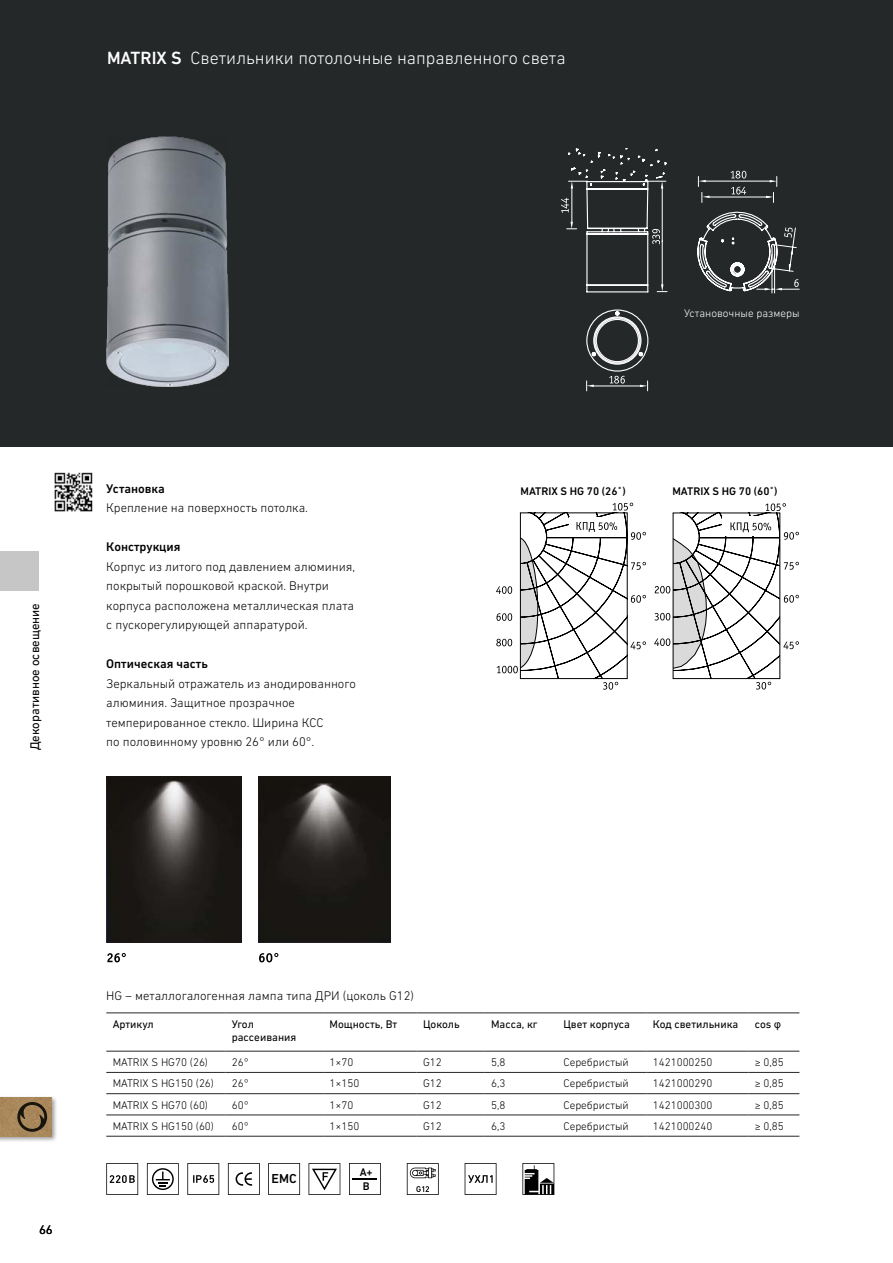
<style>
.page{position:relative;width:893px;height:1263px;background:#fff}
.page>*{position:absolute;margin:0;border:0;box-sizing:border-box;transform-origin:0 0}
.t1{font:300 18px "DIN Next W1 G";color:#fff}
.t2{font:500 13.2px "DIN Next W1 G";color:#000}
.t3{font:300 12.75px/19.5px "DIN Next W1 G";color:#000}
.t4{font:500 12.75px "DIN Next W1 G";color:#000}
.t5{font:12.75px "DIN Next W1 G";color:#000}
.t6{font:300 11.25px "DIN Next W1 G";color:#000}
.t7{font:11.25px/13.5px "DIN Next W1 G";color:#000}
.t8{font:500 11.25px/14.7px "DIN Next W1 G";color:#000}
.t9{font:300 11.25px "DIN Next W1 G";color:#fff}
.s1{font-weight:500}
.s2{font-family:"Arial";font-size:10.5px}
</style>
<div class="page">
<div style="left:0;top:0;width:893px;height:446px;background:#252829"></div>
<div style="left:0;top:551px;width:39px;height:39px;background:#c6c6c6"></div>
<svg style="left:568px;top:148px;width:179px;height:28px"></svg>
<svg style="left:566px;top:176px;width:234px;height:216px"></svg>
<svg style="left:609px;top:376px;width:16px;height:8px"></svg>
<svg style="left:652px;top:229px;width:8px;height:15px"></svg>
<svg style="left:561px;top:198px;width:8px;height:15px"></svg>
<svg style="left:731px;top:171px;width:15px;height:8px"></svg>
<svg style="left:731px;top:187px;width:15px;height:8px"></svg>
<svg style="left:794px;top:279px;width:5px;height:8px"></svg>
<svg style="left:784px;top:227px;width:9px;height:11px"></svg>
<svg style="left:640px;top:385px;width:7px;height:2px"></svg>
<svg style="left:587px;top:385px;width:7px;height:2px"></svg>
<svg style="left:570px;top:222px;width:3px;height:7px"></svg>
<svg style="left:571px;top:181px;width:2px;height:7px"></svg>
<svg style="left:661px;top:284px;width:2px;height:7px"></svg>
<svg style="left:661px;top:181px;width:2px;height:7px"></svg>
<svg style="left:770px;top:180px;width:7px;height:2px"></svg>
<svg style="left:699px;top:180px;width:7px;height:2px"></svg>
<svg style="left:766px;top:196px;width:7px;height:2px"></svg>
<svg style="left:702px;top:196px;width:7px;height:2px"></svg>
<svg style="left:765px;top:288px;width:17px;height:2px"></svg>
<svg style="left:791px;top:247px;width:2px;height:8px"></svg>
<svg style="left:789px;top:264px;width:2px;height:7px"></svg>
<hr style="left:106px;top:1072px;width:119px;height:1px;background:#252829">
<hr style="left:225px;top:1072px;width:98px;height:1px;background:#252829">
<hr style="left:323px;top:1072px;width:94px;height:1px;background:#252829">
<hr style="left:417px;top:1072px;width:68px;height:1px;background:#252829">
<hr style="left:485px;top:1072px;width:72px;height:1px;background:#252829">
<hr style="left:557px;top:1072px;width:89px;height:1px;background:#252829">
<hr style="left:646px;top:1072px;width:102px;height:1px;background:#252829">
<hr style="left:748px;top:1072px;width:51px;height:1px;background:#252829">
<hr style="left:106px;top:1093px;width:119px;height:1px;background:#252829">
<hr style="left:225px;top:1093px;width:98px;height:1px;background:#252829">
<hr style="left:323px;top:1093px;width:94px;height:1px;background:#252829">
<hr style="left:417px;top:1093px;width:68px;height:1px;background:#252829">
<hr style="left:485px;top:1093px;width:72px;height:1px;background:#252829">
<hr style="left:557px;top:1093px;width:89px;height:1px;background:#252829">
<hr style="left:646px;top:1093px;width:102px;height:1px;background:#252829">
<hr style="left:748px;top:1093px;width:51px;height:1px;background:#252829">
<hr style="left:106px;top:1115px;width:119px;height:1px;background:#252829">
<hr style="left:225px;top:1115px;width:98px;height:1px;background:#252829">
<hr style="left:323px;top:1115px;width:94px;height:1px;background:#252829">
<hr style="left:417px;top:1115px;width:68px;height:1px;background:#252829">
<hr style="left:485px;top:1115px;width:72px;height:1px;background:#252829">
<hr style="left:557px;top:1115px;width:89px;height:1px;background:#252829">
<hr style="left:646px;top:1115px;width:102px;height:1px;background:#252829">
<hr style="left:748px;top:1115px;width:51px;height:1px;background:#252829">
<hr style="left:106px;top:1013px;width:119px;height:1px;background:#252829">
<hr style="left:225px;top:1013px;width:98px;height:1px;background:#252829">
<hr style="left:323px;top:1013px;width:94px;height:1px;background:#252829">
<hr style="left:417px;top:1013px;width:68px;height:1px;background:#252829">
<hr style="left:485px;top:1013px;width:72px;height:1px;background:#252829">
<hr style="left:557px;top:1013px;width:89px;height:1px;background:#252829">
<hr style="left:646px;top:1013px;width:102px;height:1px;background:#252829">
<hr style="left:748px;top:1013px;width:51px;height:1px;background:#252829">
<hr style="left:106px;top:1051px;width:119px;height:1px;background:#252829">
<hr style="left:225px;top:1051px;width:98px;height:1px;background:#252829">
<hr style="left:323px;top:1051px;width:94px;height:1px;background:#252829">
<hr style="left:417px;top:1051px;width:68px;height:1px;background:#252829">
<hr style="left:485px;top:1051px;width:72px;height:1px;background:#252829">
<hr style="left:557px;top:1051px;width:89px;height:1px;background:#252829">
<hr style="left:646px;top:1051px;width:102px;height:1px;background:#252829">
<hr style="left:748px;top:1051px;width:51px;height:1px;background:#252829">
<hr style="left:106px;top:1136px;width:119px;height:1px;background:#252829">
<hr style="left:225px;top:1136px;width:98px;height:1px;background:#252829">
<hr style="left:323px;top:1136px;width:94px;height:1px;background:#252829">
<hr style="left:417px;top:1136px;width:68px;height:1px;background:#252829">
<hr style="left:485px;top:1136px;width:72px;height:1px;background:#252829">
<hr style="left:557px;top:1136px;width:89px;height:1px;background:#252829">
<hr style="left:646px;top:1136px;width:102px;height:1px;background:#252829">
<hr style="left:748px;top:1136px;width:51px;height:1px;background:#252829">
<svg style="left:106px;top:1163px;width:32px;height:32px"></svg>
<svg style="left:147px;top:1163px;width:32px;height:32px"></svg>
<svg style="left:187px;top:1163px;width:32px;height:32px"></svg>
<svg style="left:228px;top:1163px;width:32px;height:32px"></svg>
<svg style="left:268px;top:1163px;width:32px;height:32px"></svg>
<svg style="left:309px;top:1163px;width:31px;height:32px"></svg>
<svg style="left:349px;top:1163px;width:32px;height:32px"></svg>
<hr style="left:353px;top:1178px;width:24px;height:2px;background:#000">
<svg style="left:407px;top:1163px;width:32px;height:32px"></svg>
<svg style="left:465px;top:1163px;width:31px;height:32px"></svg>
<svg style="left:522px;top:1163px;width:32px;height:32px"></svg>
<svg style="left:496px;top:503px;width:150px;height:187px"></svg>
<svg style="left:654px;top:503px;width:145px;height:186px"></svg>
<svg style="left:259px;top:953px;width:19px;height:9px"></svg>
<img style="left:258px;top:776px;width:132px;height:167px">
<svg style="left:107px;top:953px;width:19px;height:9px"></svg>
<img style="left:106px;top:776px;width:135px;height:167px">
<img style="left:106px;top:137px;width:123px;height:249px">
<img style="left:54px;top:472px;width:39px;height:40px">
<div style="left:0;top:1096px;width:58px;height:47px;background:#000;opacity:.4"></div>
<img style="left:0;top:1097px;width:52px;height:39px">
<svg style="left:17px;top:1102px;width:30px;height:30px"></svg>
<h1 class="t1" style="left:107px;top:47px;width:460px"><span class="s1">MATRIX S</span> Светильники потолочные направленного света</h1>
<p class="t5" style="left:27px;top:750px;width:148px;rotate:-90deg">Декоративное освещение</p>
<p class="t4" style="left:106px;top:481px;width:60px">Установка</p>
<p class="t3" style="left:106px;top:498px;width:203px">Крепление на поверхность потолка.</p>
<p class="t4" style="left:106px;top:540px;width:76px">Конструкция</p>
<p class="t3" style="left:106px;top:557px;width:250px">Корпус из литого под давлением алюминия, покрытый порошковой краской. Внутри корпуса расположена металлическая плата с пускорегулирующей аппаратурой.</p>
<p class="t4" style="left:106px;top:657px;width:103px">Оптическая часть</p>
<p class="t3" style="left:106px;top:674px;width:251px">Зеркальный отражатель из анодированного алюминия. Защитное прозрачное темперированное стекло. Ширина КСС<br>по половинному уровню 26° или 60°.</p>
<p class="t9" style="left:684px;top:307px;width:117px">Установочные размеры</p>
<p class="t8" style="left:520px;top:484px;width:107px">MATRIX S HG 70 (26˚)</p>
<p class="t8" style="left:672px;top:484px;width:107px">MATRIX S HG 70 (60˚)</p>
<p class="t5" style="left:39px;top:1222px;width:15px">66</p>
<p class="t3" style="left:106px;top:986px;width:309px">НG – металлогалогенная лампа типа ДРИ (цоколь G12)</p>
<p class="t7" style="left:113px;top:1017px;width:43px">Артикул</p>
<p class="t7" style="left:232px;top:1017px;width:66px">Угол рассеивания</p>
<p class="t7" style="left:330px;top:1017px;width:69px">Мощность, Вт</p>
<p class="t7" style="left:423px;top:1017px;width:38px">Цоколь</p>
<p class="t7" style="left:491px;top:1017px;width:48px">Масса, кг</p>
<p class="t7" style="left:563px;top:1017px;width:68px">Цвет корпуса</p>
<p class="t7" style="left:653px;top:1017px;width:87px">Код светильника</p>
<p class="t7" style="left:755px;top:1017px;width:28px">cos <span class="s2">φ</span></p>
<p class="t6" style="left:113px;top:1056px;width:97px">MATRIX S HG70 (26)</p>
<p class="t6" style="left:232px;top:1056px;width:19px">26°</p>
<p class="t6" style="left:330px;top:1056px;width:25px">1×70</p>
<p class="t6" style="left:423px;top:1056px;width:20px">G12</p>
<p class="t6" style="left:491px;top:1056px;width:16px">5,8</p>
<p class="t6" style="left:563px;top:1056px;width:67px">Серебристый</p>
<p class="t6" style="left:653px;top:1056px;width:61px">1421000250</p>
<p class="t6" style="left:755px;top:1056px;width:31px">≥ 0,85</p>
<p class="t6" style="left:113px;top:1077px;width:103px">MATRIX S HG150 (26)</p>
<p class="t6" style="left:232px;top:1077px;width:19px">26°</p>
<p class="t6" style="left:330px;top:1077px;width:31px">1×150</p>
<p class="t6" style="left:423px;top:1077px;width:20px">G12</p>
<p class="t6" style="left:491px;top:1077px;width:16px">6,3</p>
<p class="t6" style="left:563px;top:1077px;width:67px">Серебристый</p>
<p class="t6" style="left:653px;top:1077px;width:61px">1421000290</p>
<p class="t6" style="left:755px;top:1077px;width:31px">≥ 0,85</p>
<p class="t6" style="left:113px;top:1098px;width:97px">MATRIX S HG70 (60)</p>
<p class="t6" style="left:232px;top:1098px;width:19px">60°</p>
<p class="t6" style="left:330px;top:1098px;width:25px">1×70</p>
<p class="t6" style="left:423px;top:1098px;width:20px">G12</p>
<p class="t6" style="left:491px;top:1098px;width:16px">5,8</p>
<p class="t6" style="left:563px;top:1098px;width:67px">Серебристый</p>
<p class="t6" style="left:653px;top:1098px;width:61px">1421000300</p>
<p class="t6" style="left:755px;top:1098px;width:31px">≥ 0,85</p>
<p class="t6" style="left:113px;top:1119px;width:103px">MATRIX S HG150 (60)</p>
<p class="t6" style="left:232px;top:1119px;width:19px">60°</p>
<p class="t6" style="left:330px;top:1119px;width:31px">1×150</p>
<p class="t6" style="left:423px;top:1119px;width:20px">G12</p>
<p class="t6" style="left:491px;top:1119px;width:16px">6,3</p>
<p class="t6" style="left:563px;top:1119px;width:67px">Серебристый</p>
<p class="t6" style="left:653px;top:1119px;width:61px">1421000240</p>
<p class="t6" style="left:755px;top:1119px;width:31px">≥ 0,85</p>
<p class="t2" style="left:272px;top:1171px;width:27px">EMC</p>
<p class="t8" style="left:360px;top:1164px;width:15px">A+<br>B</p>
</div>
